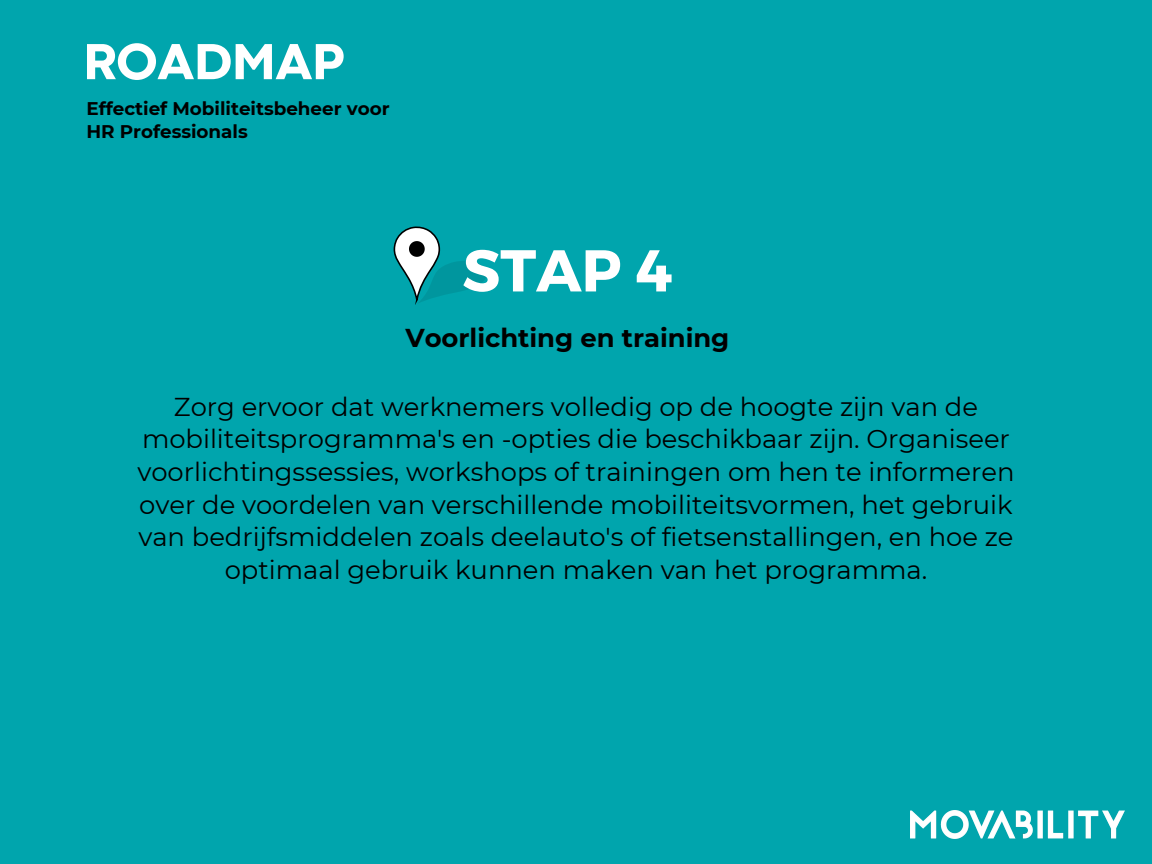
<style>
.page{position:relative;width:1152px;height:864px;background:#00a5ad}
.page>*{position:absolute;margin:0;border:0;box-sizing:border-box;transform-origin:0 0}
.t1{font:700 58.8px "Montserrat";color:#fff}
.t2{font:800 52.8px "Codec Pro";color:#fff}
.t3{font:25.8px/32.7px "Montserrat";color:#000;text-align:center}
.t4{font:700 25.8px "Montserrat";color:#000}
.t5{font:700 18.3px/23.7px "Montserrat";color:#000}
</style>
<div class="page">
<svg style="left:394px;top:226px;width:93px;height:78px"></svg>
<img style="left:910px;top:810px;width:214px;height:28px">
<h1 class="t2" style="left:83px;top:43px;width:262px">ROADMAP</h1>
<h3 class="t5" style="left:86px;top:96px;width:305px">Effectief Mobiliteitsbeheer voor<br>HR Professionals</h3>
<p class="t1" style="left:462px;top:232px;width:212px">STAP 4</p>
<p class="t4" style="left:405px;top:322px;width:325px">Voorlichting en training</p>
<h4 class="t3" style="left:137px;top:390px;width:879px">Zorg ervoor dat werknemers volledig op de hoogte zijn van de mobiliteitsprogramma's en -opties die beschikbaar zijn. Organiseer voorlichtingssessies, workshops of trainingen om hen te informeren over de voordelen van verschillende mobiliteitsvormen, het gebruik van bedrijfsmiddelen zoals deelauto's of fietsenstallingen, en hoe ze optimaal gebruik kunnen maken van het programma.</h4>
</div>
